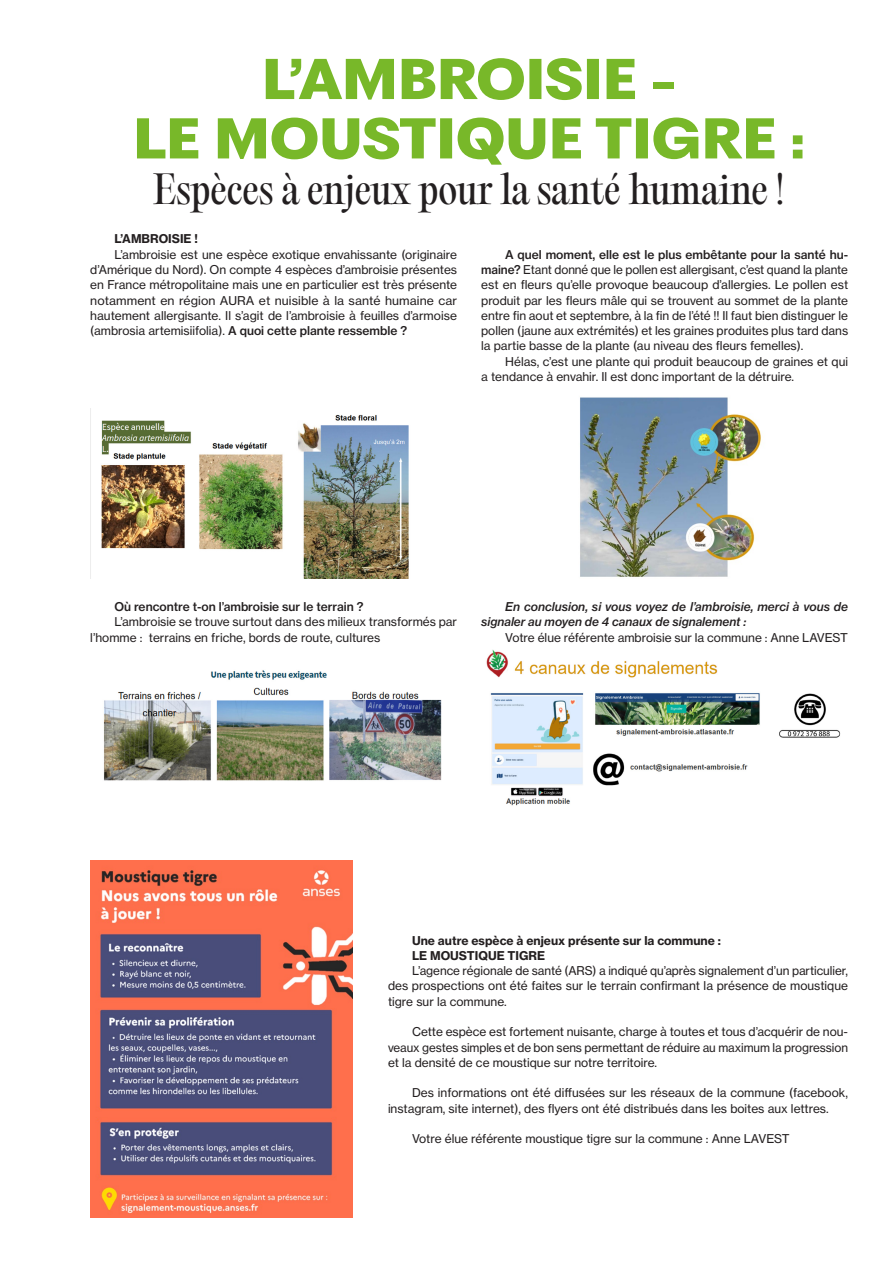
<style>
.page{position:relative;width:893px;height:1263px;background:#fff}
.page>*{position:absolute;margin:0;border:0;box-sizing:border-box;transform-origin:0 0}
.t1{font:800 53.1px/59.4px "PP Fragment Sans";color:#78b829;text-align:center}
.t2{font:38.25px "PP Editorial Old";letter-spacing:-.005em;color:#231f20}
.t3{font:12px/15.3px "N Haas Grotesk TX Pro 55 Rg";color:#231f20;text-align:justify}
.t4{font:12px "N Haas Grotesk TX Pro 65 Md";color:#231f20}
.t5{font:12px "N Haas Grotesk TX Pro 66 Md It";color:#231f20}
.t6{font:12px "N Haas Grotesk TX Pro 75 Bd";color:#231f20}
.s1{font-family:"N Haas Grotesk TX Pro 55 Rg"}
.s2{font-family:"N Haas Grotesk TX Pro 65 Md"}
</style>
<div class="page">
<img style="left:90px;top:860px;width:262px;height:358px">
<img style="left:90px;top:408px;width:319px;height:170px">
<img style="left:580px;top:397px;width:181px;height:180px">
<img style="left:103px;top:670px;width:339px;height:111px">
<img style="left:486px;top:650px;width:355px;height:156px">
<p class="t1" style="left:133px;top:53px;width:674px">L’AMBROISIE -<br>LE MOUSTIQUE TIGRE :</p>
<p class="t2" style="left:154px;top:163px;width:632px">Espèces à enjeux pour la santé humaine !</p>
<p class="t6" style="left:114px;top:231px;width:85px">L’AMBROISIE !</p>
<p class="t3" style="left:114px;top:247px;width:344px">L’ambroisie est une espèce exotique envahissante (originaire</p>
<p class="t3" style="left:90px;top:262px;width:368px">d’Amérique du Nord). On compte 4 espèces d’ambroisie présentes</p>
<p class="t3" style="left:90px;top:277px;width:368px">en France métropolitaine mais une en particulier est très présente</p>
<p class="t3" style="left:90px;top:293px;width:368px">notamment en région AURA et nuisible à la santé humaine car</p>
<p class="t3" style="left:90px;top:308px;width:368px">hautement allergisante. Il s’agit de l’ambroisie à feuilles d’armoise</p>
<p class="t4" style="left:90px;top:323px;width:318px"><span class="s1">(ambrosia artemisiifolia).</span> A quoi cette plante ressemble ?</p>
<p class="t4" style="left:505px;top:247px;width:344px">A quel moment, elle est le plus embêtante pour la santé hu-</p>
<p class="t3" style="left:481px;top:262px;width:368px"><span class="s2">maine?</span> Etant donné que le pollen est allergisant, c’est quand la plante</p>
<p class="t3" style="left:481px;top:277px;width:368px">est en fleurs qu’elle provoque beaucoup d’allergies. Le pollen est</p>
<p class="t3" style="left:481px;top:293px;width:368px">produit par les fleurs mâle qui se trouvent au sommet de la plante</p>
<p class="t3" style="left:481px;top:308px;width:368px">entre fin aout et septembre, à la fin de l’été !! Il faut bien distinguer le</p>
<p class="t3" style="left:481px;top:323px;width:369px">pollen (jaune aux extrémités) et les graines produites plus tard dans</p>
<p class="t3" style="left:481px;top:338px;width:324px">la partie basse de la plante (au niveau des fleurs femelles).</p>
<p class="t3" style="left:505px;top:354px;width:344px">Hélas, c’est une plante qui produit beaucoup de graines et qui</p>
<p class="t3" style="left:481px;top:369px;width:314px">a tendance à envahir. Il est donc important de la détruire.</p>
<p class="t4" style="left:114px;top:599px;width:251px">Où rencontre t-on l’ambroisie sur le terrain ?</p>
<p class="t3" style="left:114px;top:614px;width:344px">L’ambroisie se trouve surtout dans des milieux transformés par</p>
<p class="t3" style="left:90px;top:630px;width:292px">l’homme : terrains en friche, bords de route, cultures</p>
<p class="t5" style="left:505px;top:599px;width:344px">En conclusion, si vous voyez de l’ambroisie, merci à vous de</p>
<p class="t5" style="left:481px;top:615px;width:267px">signaler au moyen de 4 canaux de signalement :</p>
<p class="t3" style="left:505px;top:630px;width:344px">Votre élue référente ambroisie sur la commune : Anne LAVEST</p>
<p class="t6" style="left:412px;top:933px;width:310px">Une autre espèce à enjeux présente sur la commune :</p>
<p class="t6" style="left:412px;top:948px;width:135px">LE MOUSTIQUE TIGRE</p>
<p class="t3" style="left:412px;top:963px;width:437px">L’agence régionale de santé (ARS) a indiqué qu’après signalement d’un particulier,</p>
<p class="t3" style="left:388px;top:978px;width:462px">des prospections ont été faites sur le terrain confirmant la présence de moustique</p>
<p class="t3" style="left:388px;top:994px;width:120px">tigre sur la commune.</p>
<p class="t3" style="left:388px;top:1024px;width:462px;text-indent:24px">Cette espèce est fortement nuisante, charge à toutes et tous d’acquérir de nou&shy;veaux gestes simples et de bon sens permettant de réduire au maximum la progression et la densité de ce moustique sur notre territoire.</p>
<p class="t3" style="left:388px;top:1085px;width:462px;text-indent:24px">Des informations ont été diffusées sur les réseaux de la commune (facebook, instagram, site internet), des flyers ont été distribués dans les boites aux lettres.</p>
<p class="t3" style="left:412px;top:1131px;width:379px">Votre élue référente moustique tigre sur la commune : Anne LAVEST</p>
</div>
